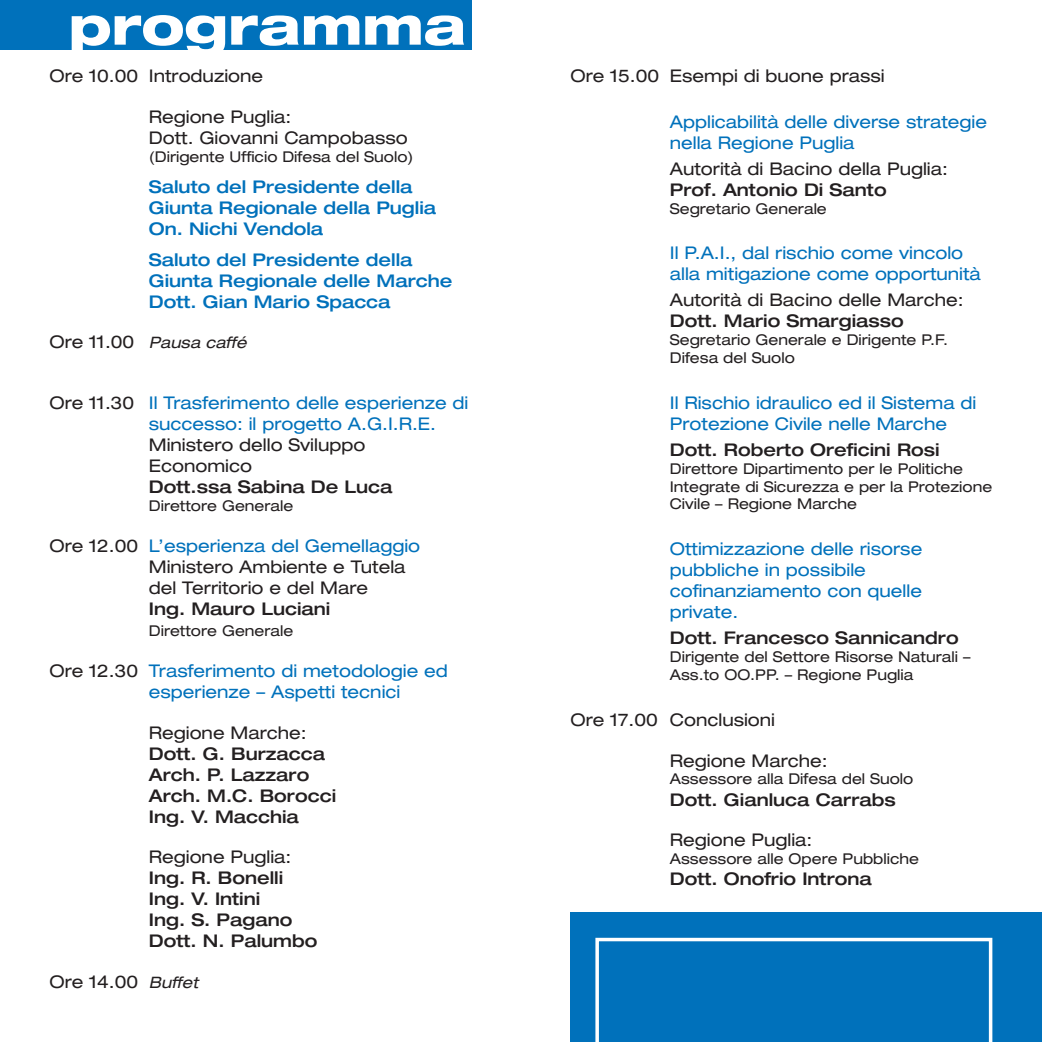
<style>
.page{position:relative;width:1042px;height:1042px;background:#fff}
.page>*{position:absolute;margin:0;border:0;box-sizing:border-box;transform-origin:0 0}
.t1{font:800 expanded 52.5px "Helvetica Neue LT Pro";color:#fff}
.t2{font:expanded 17.5px/21px "Helvetica Neue LT Pro";color:#0071bb}
.t3{font:expanded 17.5px/21px "Helvetica Neue LT Pro";color:#231f20}
.t4{font:500 expanded 17.5px/21px "Helvetica Neue LT Pro";color:#231f20}
.t5{font:500 expanded 17.5px/21px "Helvetica Neue LT Pro";color:#0071bb}
.t6{font:italic expanded 15.75px "Helvetica Neue LT Pro";color:#231f20}
.t7{font:expanded 14.88px/17.8px "Helvetica Neue LT Pro";color:#231f20}
.s1{font-style:normal;font-size:17.5px}
.s2{color:#231f20}
.s3{color:#0071bb}
.s4{font-style:italic;font-size:15.75px}
</style>
<div class="page">
<div style="left:0;top:0;width:471px;height:50px;background:#0071bb"></div>
<div style="left:570px;top:913px;width:472px;height:129px;background:#0071bb"></div>
<svg style="left:595px;top:938px;width:397px;height:104px"></svg>
<h1 class="t1" style="left:69px;top:-8px;width:399px">programma</h1>
<p class="t3" style="left:50px;top:65px;width:215px">Ore 10.00 Introduzione</p>
<p class="t3" style="left:149px;top:106px;width:260px">Regione Puglia:<br>Dott. Giovanni Campobasso</p>
<p class="t7" style="left:149px;top:147px;width:266px">(Dirigente Ufficio Difesa del Suolo)</p>
<p class="t5" style="left:149px;top:175px;width:289px">Saluto del Presidente della<br>Giunta Regionale della Puglia<br>On. Nichi Vendola</p>
<p class="t5" style="left:149px;top:248px;width:305px">Saluto del Presidente della<br>Giunta Regionale delle Marche<br>Dott. Gian Mario Spacca</p>
<p class="t6" style="left:50px;top:334px;width:198px"><span class="s1">Ore 11.00</span> Pausa caffé</p>
<p class="t2" style="left:149px;top:392px;width:321px;text-indent:-99px"><span class="s2">Ore 11.30</span> Il Trasferimento delle esperienze di successo: il progetto A.G.I.R.E.</p>
<p class="t3" style="left:149px;top:434px;width:218px">Ministero dello Sviluppo<br>Economico</p>
<p class="t4" style="left:149px;top:476px;width:245px">Dott.ssa Sabina De Luca</p>
<p class="t7" style="left:149px;top:497px;width:146px">Direttore Generale</p>
<p class="t3" style="left:149px;top:535px;width:273px;text-indent:-99px">Ore 12.00 <span class="s3">L’esperienza del Gemellaggio<br></span>Ministero Ambiente e Tutela del Territorio e del Mare</p>
<p class="t4" style="left:149px;top:598px;width:183px">Ing. Mauro Luciani</p>
<p class="t7" style="left:149px;top:621px;width:146px">Direttore Generale</p>
<p class="t2" style="left:149px;top:660px;width:301px;text-indent:-99px"><span class="s2">Ore 12.30</span> Trasferimento di metodologie ed esperienze – Aspetti tecnici</p>
<p class="t3" style="left:149px;top:722px;width:159px">Regione Marche:</p>
<p class="t4" style="left:149px;top:742px;width:189px">Dott. G. Burzacca<br>Arch. P. Lazzaro<br>Arch. M.C. Borocci<br>Ing. V. Macchia</p>
<p class="t3" style="left:149px;top:846px;width:144px">Regione Puglia:</p>
<p class="t4" style="left:149px;top:867px;width:170px">Ing. R. Bonelli<br>Ing. V. Intini<br>Ing. S. Pagano<br>Dott. N. Palumbo</p>
<p class="t3" style="left:50px;top:971px;width:150px">Ore 14.00 <span class="s4">Buffet</span></p>
<p class="t3" style="left:570px;top:65px;width:316px">Ore 15.00 Esempi di buone prassi</p>
<p class="t2" style="left:670px;top:111px;width:319px">Applicabilità delle diverse strategie nella Regione Puglia</p>
<p class="t3" style="left:670px;top:158px;width:280px">Autorità di Bacino della Puglia:</p>
<p class="t4" style="left:670px;top:179px;width:218px">Prof. Antonio Di Santo</p>
<p class="t7" style="left:670px;top:199px;width:159px">Segretario Generale</p>
<p class="t2" style="left:670px;top:243px;width:313px">Il P.A.I., dal rischio come vincolo alla mitigazione come opportunità</p>
<p class="t3" style="left:670px;top:290px;width:295px">Autorità di Bacino delle Marche:</p>
<p class="t4" style="left:670px;top:310px;width:235px">Dott. Mario Smargiasso</p>
<p class="t7" style="left:670px;top:331px;width:280px">Segretario Generale e Dirigente P.F.<br>Difesa del Suolo</p>
<p class="t2" style="left:670px;top:392px;width:308px">Il Rischio idraulico ed il Sistema di<br>Protezione Civile nelle Marche</p>
<p class="t4" style="left:670px;top:439px;width:271px">Dott. Roberto Oreficini Rosi</p>
<p class="t7" style="left:670px;top:459px;width:324px">Direttore Dipartimento per le Politiche<br>Integrate di Sicurezza e per la Protezione<br>Civile – Regione Marche</p>
<p class="t2" style="left:670px;top:538px;width:254px">Ottimizzazione delle risorse pubbliche in possibile cofinanziamento con quelle private.</p>
<p class="t4" style="left:670px;top:627px;width:290px">Dott. Francesco Sannicandro</p>
<p class="t7" style="left:670px;top:648px;width:302px">Dirigente del Settore Risorse Naturali –<br>Ass.to OO.PP. – Regione Puglia</p>
<p class="t3" style="left:570px;top:709px;width:206px">Ore 17.00 Conclusioni</p>
<p class="t3" style="left:670px;top:750px;width:159px">Regione Marche:</p>
<p class="t7" style="left:670px;top:770px;width:245px">Assessore alla Difesa del Suolo</p>
<p class="t4" style="left:670px;top:788px;width:227px">Dott. Gianluca Carrabs</p>
<p class="t3" style="left:670px;top:829px;width:144px">Regione Puglia:</p>
<p class="t7" style="left:670px;top:850px;width:251px">Assessore alle Opere Pubbliche</p>
<p class="t4" style="left:670px;top:868px;width:203px">Dott. Onofrio Introna</p>
</div>
